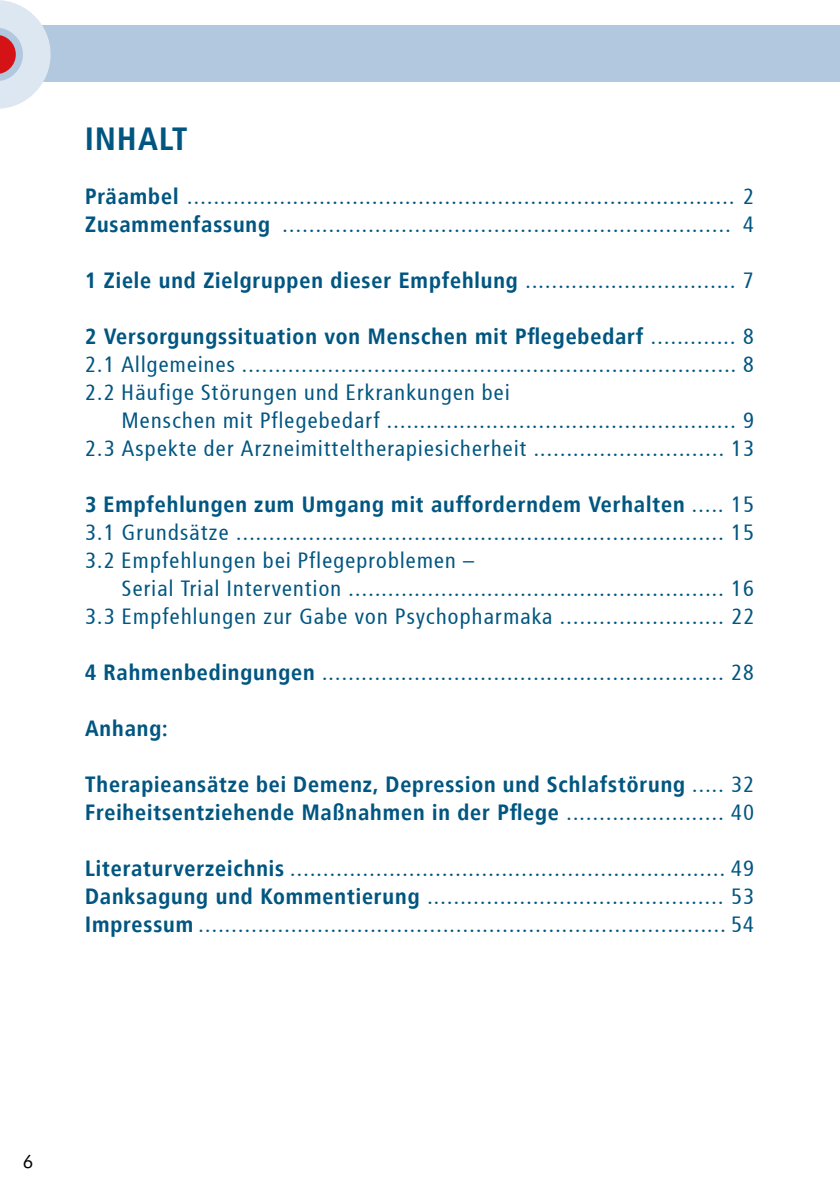
<style>
.page{position:relative;width:840px;height:1191px;background:#fff}
.page>*{position:absolute;margin:0;border:0;box-sizing:border-box;transform-origin:0 0}
.t1{font:700 32px "Transit Offc";letter-spacing:.02em;color:#005681}
.t2{font:22px/28px "Transit Offc";letter-spacing:.02em;color:#005681;text-align:justify}
.t3{font:700 22px/28px "Transit Offc";letter-spacing:.02em;color:#005681}
.t4{font:18px "Futura BT";color:#000}
.s1{font-weight:700}
.s2{font-weight:400}
</style>
<div class="page">
<div style="left:0;top:26px;width:839px;height:56px;background:#b1c8df"></div>
<svg style="left:0;top:0;width:64px;height:109px"></svg>
<h1 class="t1" style="left:85px;top:118px;width:105px">INHALT</h1>
<p class="t2" style="left:85px;top:182px;width:670px"><span class="s1">Präambel</span> ................................................................................... 2<br><span class="s1">Zusammenfassung</span> .................................................................... 4</p>
<p class="t3" style="left:85px;top:266px;width:670px">1 Ziele und Zielgruppen dieser Empfehlung <span class="s2">................................ 7</span></p>
<p class="t2" style="left:85px;top:322px;width:670px"><span class="s1">2 Versorgungssituation von Menschen mit Pflegebedarf</span> ............. 8<br>2.1 Allgemeines ........................................................................... 8<br>2.2 Häufige Störungen und Erkrankungen bei</p>
<p class="t2" style="left:85px;top:406px;width:670px;text-align:right">Menschen mit Pflegebedarf ..................................................... 9<br>2.3 Aspekte der Arzneimitteltherapiesicherheit ............................. 13</p>
<p class="t2" style="left:85px;top:490px;width:670px"><span class="s1">3 Empfehlungen zum Umgang mit aufforderndem Verhalten</span> ..... 15<br>3.1 Grundsätze .......................................................................... 15<br>3.2 Empfehlungen bei Pflegeproblemen –</p>
<p class="t2" style="left:85px;top:574px;width:671px;text-align:right">Serial Trial Intervention ......................................................... 16<br>3.3 Empfehlungen zur Gabe von Psychopharmaka ......................... 22</p>
<p class="t2" style="left:85px;top:658px;width:670px"><span class="s1">4 Rahmenbedingungen</span> ............................................................. 28</p>
<p class="t3" style="left:85px;top:714px;width:84px">Anhang:</p>
<p class="t3" style="left:85px;top:770px;width:670px">Therapieansätze bei Demenz, Depression und Schlafstörung <span class="s2">..... 32<br></span>Freiheitsentziehende Maßnahmen in der Pflege <span class="s2">........................ 40</span></p>
<p class="t2" style="left:85px;top:854px;width:670px"><span class="s1">Literaturverzeichnis</span> .................................................................. 49<br><span class="s1">Danksagung und Kommentierung</span> ............................................. 53<br><span class="s1">Impressum</span> ................................................................................ 54</p>
<p class="t4" style="left:23px;top:1150px;width:12px">6</p>
</div>
